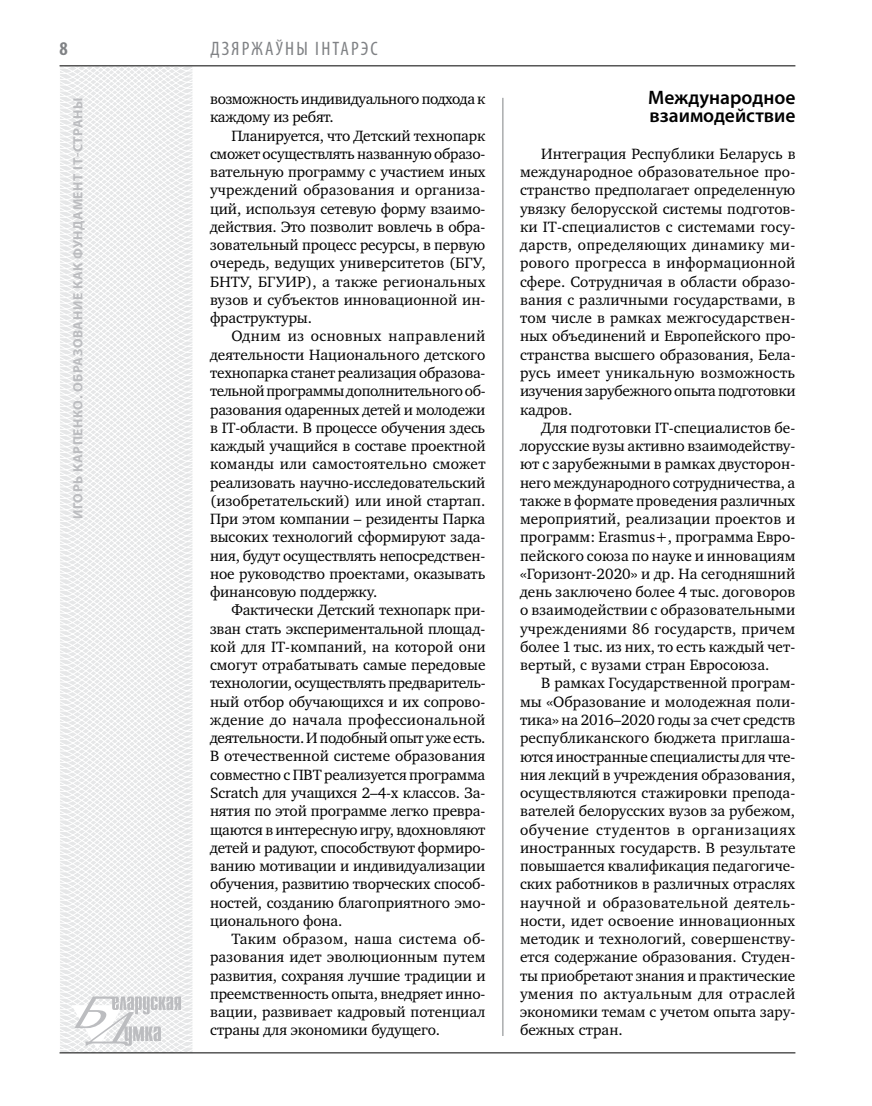
<style>
.page{position:relative;width:872px;height:1106px;background:#fff}
.page>*{position:absolute;margin:0;border:0;box-sizing:border-box;transform-origin:0 0}
.t1{font:600 19.5px/18.3px "Myriad Pro";color:#000}
.t2{font:condensed 19.5px "Myriad Pro";letter-spacing:.11em;color:#808285}
.t3{font:700 condensed 19.5px "Myriad Pro";color:#808285}
.t4{font:15.3px/18.3px "Charter C";letter-spacing:-.005em;color:#000;text-align:justify}
.t5{font:15.3px/18.3px "Charter C";letter-spacing:-.025em;color:#000}
.t6{font:700 13.5px "Myriad Pro";letter-spacing:.04em;color:#bcbdc0}
</style>
<div class="page">
<svg style="left:59px;top:65px;width:192px;height:989px"></svg>
<hr style="left:502px;top:98px;width:1px;height:938px;background:#808285">
<hr style="left:60px;top:1052px;width:735px;height:1px;background:#000">
<svg style="left:71px;top:996px;width:110px;height:53px"></svg>
<hr style="left:60px;top:65px;width:735px;height:1px;background:#000">
<p class="t3" style="left:60px;top:37px;width:10px">8</p>
<p class="t6" style="left:69px;top:519px;width:423px;rotate:-90deg">Игорь КАРПЕНКО. Образование как фундамент IT-страны</p>
<p class="t2" style="left:210px;top:37px;width:169px">ДЗЯРЖАЎНЫ ІНТАРЭС</p>
<p class="t5" style="left:210px;top:90px;width:277px">возможность индивидуального подхода к каждому из ребят.</p>
<p class="t4" style="left:210px;top:126px;width:277px;text-indent:21px">Планируется, что Детский технопарк сможет осуществлять названную образо&shy;вательную программу с участием иных учреждений образования и организа&shy;ций, используя сетевую форму взаимо&shy;действия. Это позволит вовлечь в обра&shy;зовательный процесс ресурсы, в первую очередь, ведущих университетов (БГУ, БНТУ, БГУИР), а также региональных вузов и субъектов инновационной ин&shy;фраструктуры.</p>
<p class="t4" style="left:210px;top:327px;width:277px;text-indent:21px">Одним из основных направлений деятельности Национального детского технопарка станет реализация образова&shy;тельной программы дополнительного об&shy;разования одаренных детей и молодежи в IT-области. В процессе обучения здесь каждый учащийся в составе проектной команды или самостоятельно сможет реализовать научно-исследовательский (изобретательский) или иной стартап.<br>При этом компании – резиденты Парка высоких технологий сформируют зада&shy;ния, будут осуществлять непосредствен&shy;ное руководство проектами, оказывать финансовую поддержку.</p>
<p class="t4" style="left:210px;top:601px;width:277px;text-indent:21px">Фактически Детский технопарк при&shy;зван стать экспериментальной площад&shy;кой для IT-компаний, на которой они смогут отрабатывать самые передовые технологии, осуществлять предваритель&shy;ный отбор обучающихся и их сопрово&shy;ждение до начала профессиональной деятельности. И подобный опыт уже есть.<br>В отечественной системе образования совместно с ПВТ реализуется программа Scratch для учащихся 2–4-х классов. За&shy;нятия по этой программе легко превра&shy;щаются в интересную игру, вдохновляют детей и радуют, способствуют формиро&shy;ванию мотивации и индивидуализации обучения, развитию творческих способ&shy;ностей, созданию благоприятного эмо&shy;ционального фона.</p>
<p class="t4" style="left:210px;top:930px;width:277px;text-indent:21px">Таким образом, наша система об&shy;разования идет эволюционным путем развития, сохраняя лучшие традиции и преемственность опыта, внедряет инно&shy;вации, развивает кадровый потенциал страны для экономики будущего.</p>
<p class="t1" style="left:648px;top:88px;width:149px">Международное взаимодействие</p>
<p class="t4" style="left:520px;top:145px;width:277px;text-indent:21px">Интеграция Республики Беларусь в международное образовательное про&shy;странство предполагает определенную увязку белорусской системы подготов&shy;ки IT-специалистов с системами госу&shy;дарств, определяющих динамику ми&shy;рового прогресса в информационной сфере. Сотрудничая в области образо&shy;вания с различными государствами, в том числе в рамках межгосударствен&shy;ных объединений и Европейского про&shy;странства высшего образования, Бела&shy;русь имеет уникальную возможность изучения зарубежного опыта подготовки кадров.</p>
<p class="t4" style="left:520px;top:418px;width:277px;text-indent:21px">Для подготовки IT-специалистов бе&shy;лорусские вузы активно взаимодейству&shy;ют с зарубежными в рамках двусторон&shy;него международного сотрудничества, а также в формате проведения различных мероприятий, реализации проектов и программ: Erasmus+, программа Евро&shy;пейского союза по науке и инновациям «Горизонт-2020» и др. На сегодняшний день заключено более 4 тыс. договоров о взаимодействии с образовательными учреждениями 86 государств, причем более 1 тыс. из них, то есть каждый чет&shy;вертый, с вузами стран Евросоюза.</p>
<p class="t4" style="left:520px;top:674px;width:277px;text-indent:21px">В рамках Государственной програм&shy;мы «Образование и молодежная поли&shy;тика» на 2016–2020 годы за счет средств республиканского бюджета приглаша&shy;ются иностранные специалисты для чте&shy;ния лекций в учреждения образования, осуществляются стажировки препода&shy;вателей белорусских вузов за рубежом, обучение студентов в организациях иностранных государств. В результате повышается квалификация педагогиче&shy;ских работников в различных отраслях научной и образовательной деятель&shy;ности, идет освоение инновационных методик и технологий, совершенству&shy;ется содержание образования. Студен&shy;ты приобретают знания и практические умения по актуальным для отраслей экономики темам с учетом опыта зару&shy;бежных стран.</p>
</div>
